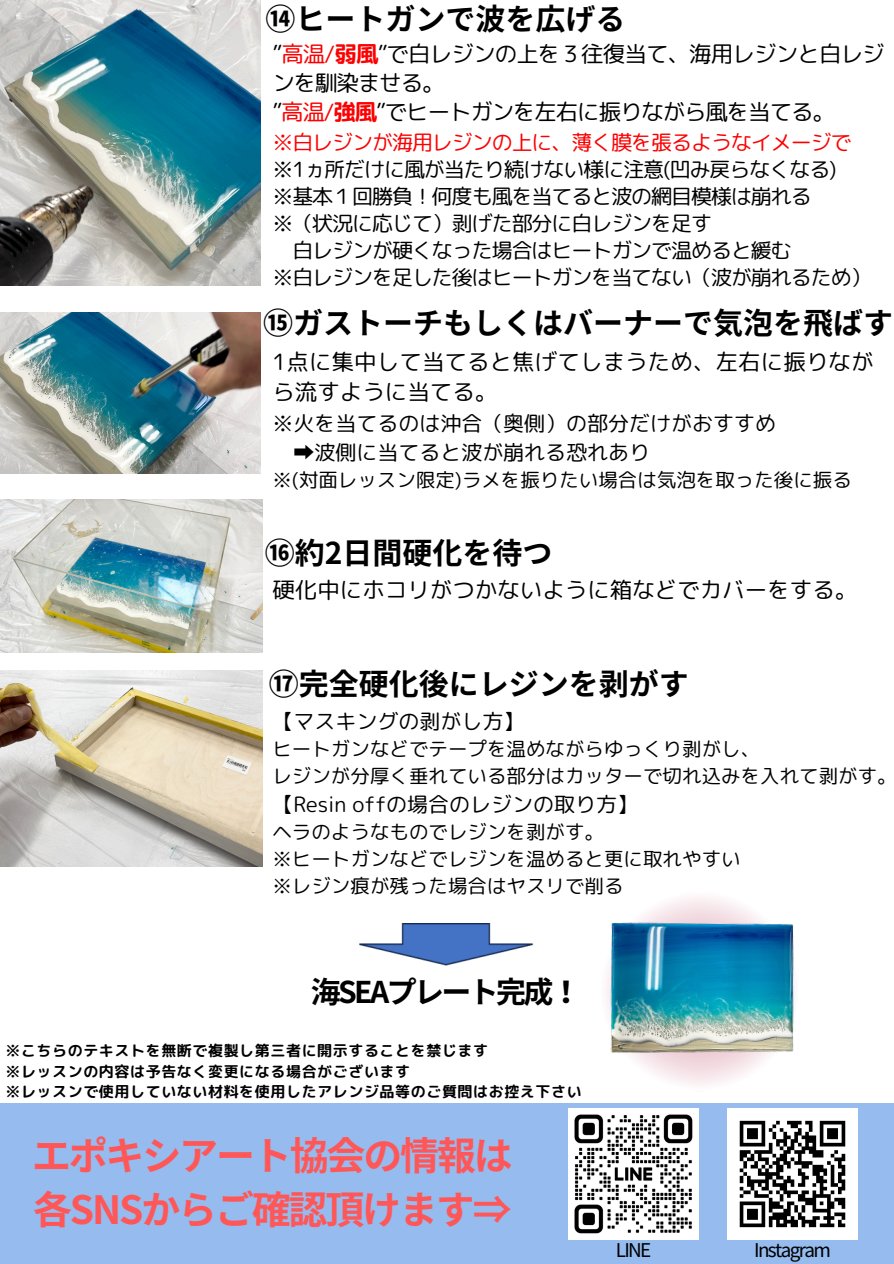
<style>
.page{position:relative;width:894px;height:1264px;background:#fff}
.page>*{position:absolute;margin:0;border:0;box-sizing:border-box;transform-origin:0 0}
.t1{font:700 39px/54px "Noto Sans JP";letter-spacing:-.055em;color:#ff5757}
.t2{font:700 30px "Noto Sans JP";color:#000}
.t3{font:700 30px "Noto Sans JP";letter-spacing:-.085em;color:#000}
.t4{font:22.5px/29.2px "rounded mplus 1 p regular";letter-spacing:-.05em;color:#000}
.t5{font:22.5px/30.3px "rounded mplus 1 p regular";color:#000}
.t6{font:21px "rounded mplus 1 p regular";letter-spacing:-.05em;color:#000}
.t7{font:21px/29.2px "rounded mplus 1 p regular";color:#000}
.t8{font:21px "rounded mplus 1 p regular";letter-spacing:-.05em;color:#fc0101}
.t9{font:19.5px/27px "rounded mplus 1 p regular";color:#000}
.t10{font:18.9px "Noto Sans JP";letter-spacing:-.085em;color:#000}
.t11{font:15px "rounded mplus 1 p bold";letter-spacing:.04em;color:#000}
.s1{color:#fc0101}
.s2{font-family:"rounded mplus 1 p bold";color:#fc0101}
.s3{font-family:"Noto Sans CJ Ksc"}
</style>
<div class="page">
<img style="left:0;top:499px;width:262px;height:153px">
<img style="left:0;top:670px;width:262px;height:196px">
<div style="left:0;top:1102px;width:893px;height:161px;background:#95bbef"></div>
<svg style="left:644px;top:897px;width:112px;height:188px"></svg>
<img style="left:359px;top:923px;width:175px;height:42px">
<img style="left:568px;top:1108px;width:130px;height:131px">
<img style="left:727px;top:1108px;width:130px;height:131px">
<img style="left:606px;top:910px;width:188px;height:155px">
<img style="left:0;top:312px;width:260px;height:161px">
<img style="left:0;top:0;width:260px;height:285px">
<p class="t2" style="left:265px;top:-5px;width:361px">⑭ヒートガンで波を広げる</p>
<p class="t4" style="left:272px;top:39px;width:613px">”<span class="s1">高温/</span><span class="s2">弱風</span>”で白レジンの上を３往復当て、海用レジンと白レジンを馴染ませる。<br>”<span class="s1">高温/</span><span class="s2">強風</span>”でヒートガンを左右に振りながら風を当てる。</p>
<p class="t8" style="left:272px;top:127px;width:580px">※白レジンが海用レジンの上に、薄く膜を張るようなイメージで</p>
<p class="t6" style="left:272px;top:154px;width:565px">※1ヵ所だけに風が当たり続けない様に注意(凹み戻らなくなる)</p>
<p class="t6" style="left:272px;top:181px;width:540px">※基本１回勝負！何度も風を当てると波の網目模様は崩れる</p>
<p class="t6" style="left:272px;top:208px;width:441px">※（状況に応じて）剥げた部分に白レジンを足す</p>
<p class="t6" style="left:292px;top:235px;width:501px">白レジンが硬くなった場合はヒートガンで温めると緩む</p>
<p class="t6" style="left:272px;top:262px;width:600px">※白レジンを足した後はヒートガンを当てない（波が崩れるため）</p>
<p class="t2" style="left:263px;top:299px;width:631px">⑮ガストーチもしくはバーナーで気泡を飛ばす</p>
<h5 class="t5" style="left:272px;top:346px;width:602px">1点に集中して当てると焦げてしまうため、左右に振りながら流すように当てる。</h5>
<h5 class="t7" style="left:293px;top:408px;width:484px;text-indent:-21px">※火を当てるのは沖合（奥側）の部分だけがおすすめ<span class="s3">➡</span>波側に当てると波が崩れる恐れあり</h5>
<h5 class="t9" style="left:272px;top:466px;width:580px">※(対面レッスン限定)ラメを振りたい場合は気泡を取った後に振る</h5>
<h3 class="t2" style="left:265px;top:529px;width:289px">⑯約2日間硬化を待つ</h3>
<h2 class="t5" style="left:272px;top:575px;width:586px">硬化中にホコリがつかないように箱などでカバーをする。</h2>
<h2 class="t2" style="left:269px;top:659px;width:421px">⑰完全硬化後にレジンを剥がす</h2>
<p class="t7" style="left:272px;top:706px;width:253px">【マスキングの剥がし方】</p>
<p class="t9" style="left:272px;top:735px;width:625px">ヒートガンなどでテープを温めながらゆっくり剥がし、<br>レジンが分厚く垂れている部分はカッターで切れ込みを入れて剥がす。</p>
<p class="t7" style="left:272px;top:789px;width:367px">【Resin offの場合のレジンの取り方】</p>
<p class="t9" style="left:272px;top:818px;width:469px">ヘラのようなものでレジンを剥がす。<br>※ヒートガンなどでレジンを温めると更に取れやすい※レジン痕が残った場合はヤスリで削る</p>
<p class="t3" style="left:311px;top:967px;width:272px">海SEAプレート完成！</p>
<p class="t11" style="left:5px;top:1040px;width:484px">※こちらのテキストを無断で複製し第三者に開示することを禁じます</p>
<h2 class="t11" style="left:5px;top:1060px;width:406px">※レッスンの内容は予告なく変更になる場合がございます</h2>
<h3 class="t11" style="left:5px;top:1080px;width:577px">※レッスンで使用していない材料を使用したアレンジ品等のご質問はお控え下さい</h3>
<h2 class="t1" style="left:32px;top:1126px;width:482px">エポキシアート協会の情報は各SNSからご確認頂けます⇒</h2>
<h3 class="t10" style="left:615px;top:1234px;width:37px">LINE</h3>
<p class="t10" style="left:754px;top:1234px;width:78px">Instagram</p>
</div>
